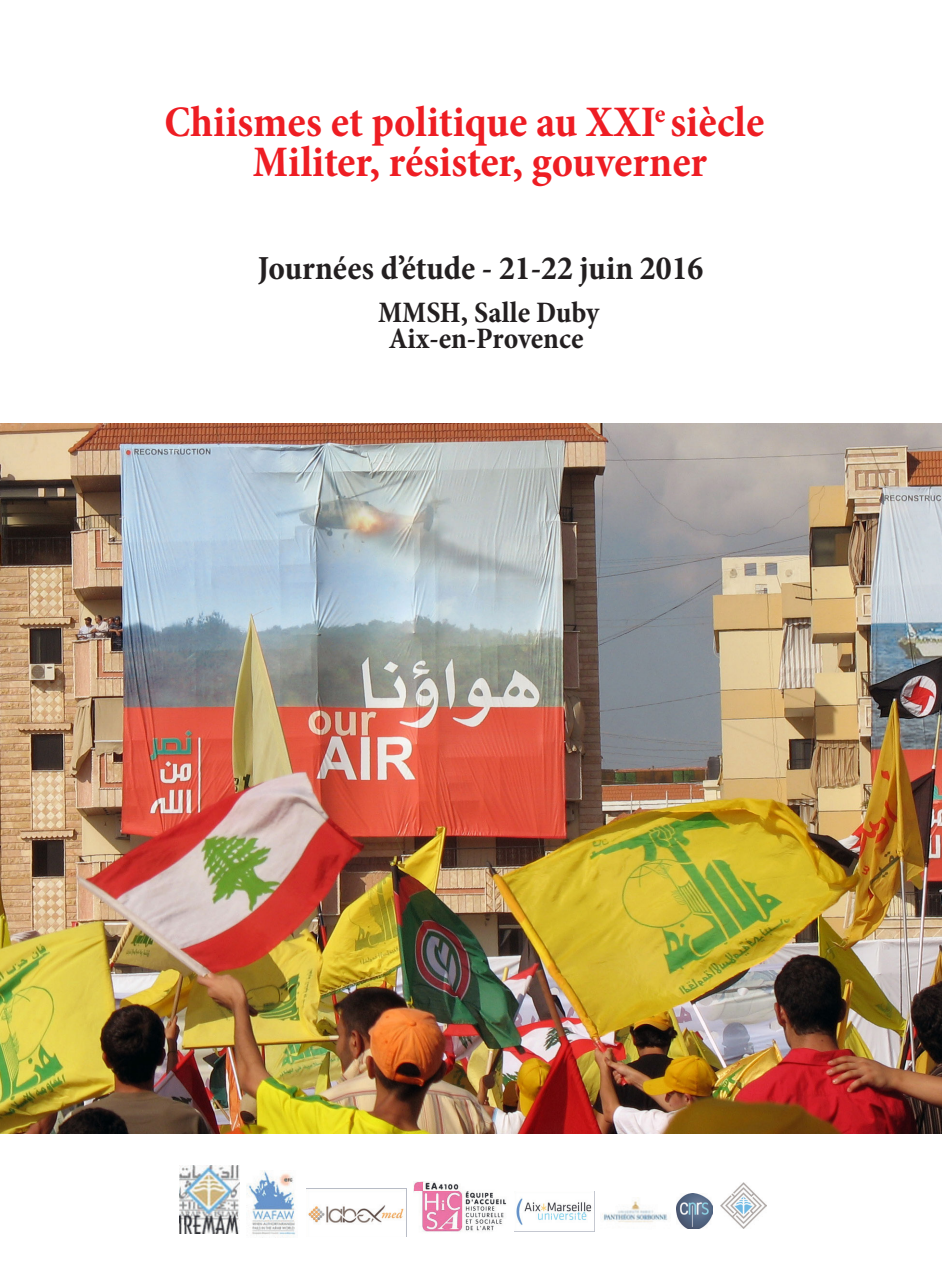
<style>
.page{position:relative;width:942px;height:1282px;background:#fff}
.page>*{position:absolute;margin:0;border:0;box-sizing:border-box;transform-origin:0 0}
.t1{font:700 condensed 44px "Minion Pro";color:#ee1d23}
.t2{font:700 condensed 34px "Minion Pro";color:#231f20}
.t3{font:700 condensed 30px "Minion Pro";color:#231f20}
</style>
<div class="page">
<img style="left:413px;top:1181px;width:94px;height:51px">
<img style="left:247px;top:1171px;width:49px;height:64px">
<img style="left:720px;top:1182px;width:45px;height:46px">
<img style="left:179px;top:1165px;width:60px;height:68px">
<img style="left:516px;top:1198px;width:76px;height:27px">
<img style="left:676px;top:1193px;width:36px;height:35px">
<img style="left:306px;top:1188px;width:100px;height:35px">
<img style="left:602px;top:1197px;width:66px;height:26px">
<img style="left:0;top:423px;width:941px;height:710px">
<p class="t1" style="left:164px;top:92px;width:601px">Chiismes et politique au XXI<sup>e</sup> siècle</p>
<p class="t1" style="left:253px;top:131px;width:455px">Militer, résister, gouverner</p>
<p class="t2" style="left:257px;top:244px;width:447px">Journées d’étude - 21-22 juin 2016</p>
<p class="t3" style="left:378px;top:292px;width:223px">MMSH, Salle Duby</p>
<p class="t3" style="left:388px;top:318px;width:196px">Aix-en-Provence</p>
</div>
